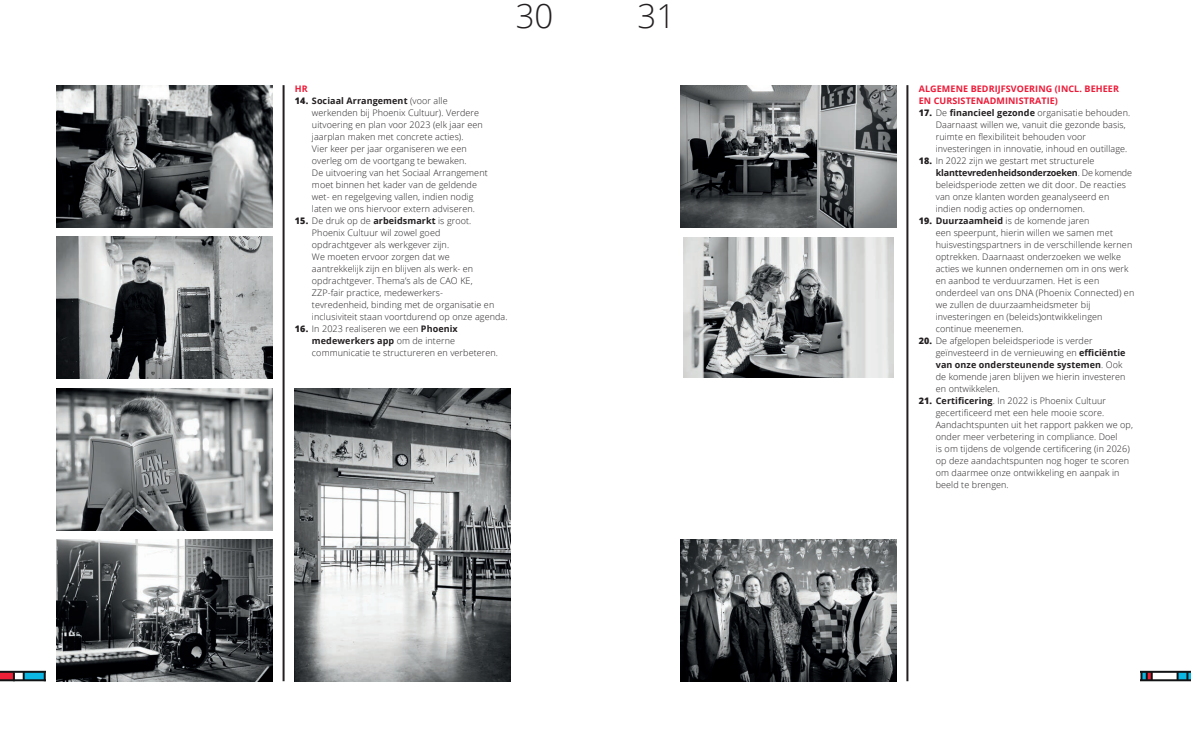
<style>
.page{position:relative;width:1191px;height:738px;background:#fff}
.page>*{position:absolute;margin:0;border:0;box-sizing:border-box;transform-origin:0 0}
.t1{font:300 33px "Open Sans";color:#231f20}
.t2{font:300 9px/12px "Open Sans";letter-spacing:.01em;color:#231f20}
.t3{font:700 9px/12px "Open Sans";letter-spacing:.01em;color:#ed1a38}
.s1{font-weight:800}
.s2{font-weight:700}
</style>
<div class="page">
<img style="left:680px;top:539px;width:216px;height:141px">
<img style="left:57px;top:236px;width:215px;height:142px">
<img style="left:57px;top:388px;width:215px;height:141px">
<img style="left:57px;top:85px;width:215px;height:142px">
<hr style="left:282px;top:85px;width:2px;height:595px;background:#231f20">
<hr style="left:906px;top:85px;width:2px;height:595px;background:#231f20">
<img style="left:295px;top:388px;width:215px;height:292px">
<img style="left:57px;top:539px;width:215px;height:141px">
<img style="left:683px;top:237px;width:210px;height:140px">
<img style="left:680px;top:85px;width:216px;height:142px">
<svg style="left:15px;top:672px;width:8px;height:6px"></svg>
<svg style="left:25px;top:672px;width:19px;height:6px"></svg>
<svg style="left:0;top:672px;width:13px;height:6px"></svg>
<svg style="left:13px;top:672px;width:2px;height:6px"></svg>
<svg style="left:23px;top:672px;width:2px;height:6px"></svg>
<hr style="left:0;top:678px;width:45px;height:2px;background:#111314">
<hr style="left:0;top:670px;width:45px;height:2px;background:#111314">
<svg style="left:1152px;top:672px;width:24px;height:6px"></svg>
<svg style="left:1178px;top:672px;width:13px;height:6px"></svg>
<svg style="left:1186px;top:672px;width:2px;height:6px"></svg>
<hr style="left:1140px;top:678px;width:51px;height:2px;background:#111314">
<svg style="left:1140px;top:672px;width:12px;height:8px"></svg>
<svg style="left:1176px;top:672px;width:2px;height:8px"></svg>
<hr style="left:1140px;top:670px;width:51px;height:2px;background:#111314">
<h1 class="t1" style="left:515px;top:-6px;width:39px">30</h1>
<h1 class="t1" style="left:637px;top:-6px;width:39px">31</h1>
<p class="t3" style="left:295px;top:82px;width:14px">HR</p>
<p class="t2" style="left:312px;top:94px;width:177px;text-indent:-17px"><span class="s1">14.</span> <span class="s2">Sociaal Arrangement</span> (voor alle werkenden bij Phoenix Cultuur). Verdere uitvoering en plan voor 2023 (elk jaar een jaarplan maken met concrete acties).<br>Vier keer per jaar organiseren we een overleg om de voortgang te bewaken.<br>De uitvoering van het Sociaal Arrangement moet binnen het kader van de geldende wet- en regelgeving vallen, indien nodig laten we ons hiervoor extern adviseren.</p>
<p class="t2" style="left:312px;top:214px;width:197px;text-indent:-17px"><span class="s1">15.</span> De druk op de <span class="s2">arbeidsmarkt</span> is groot.<br>Phoenix Cultuur wil zowel goed<br>opdrachtgever als werkgever zijn.<br>We moeten ervoor zorgen dat we<br>aantrekkelijk zijn en blijven als werk- en opdrachtgever. Thema’s als de CAO KE,<br>ZZP-fair practice, medewerkers-<br>tevredenheid, binding met de organisatie en inclusiviteit staan voortdurend op onze agenda.</p>
<p class="t2" style="left:312px;top:322px;width:188px;text-indent:-17px"><span class="s1">16.</span> In 2023 realiseren we een <span class="s2">Phoenix medewerkers app</span> om de interne communicatie te structureren en verbeteren.</p>
<p class="t3" style="left:918px;top:82px;width:202px">ALGEMENE BEDRIJFSVOERING (INCL. BEHEER<br>EN CURSISTENADMINISTRATIE)</p>
<p class="t2" style="left:935px;top:106px;width:196px;text-indent:-17px"><span class="s1">17.</span> De <span class="s2">financieel gezonde</span> organisatie behouden.<br>Daarnaast willen we, vanuit die gezonde basis, ruimte en flexibiliteit behouden voor investeringen in innovatie, inhoud en outillage.</p>
<p class="t2" style="left:935px;top:154px;width:198px;text-indent:-17px"><span class="s1">18.</span> In 2022 zijn we gestart met structurele <span class="s2">klanttevredenheidsonderzoeken</span>. De komende beleidsperiode zetten we dit door. De reacties van onze klanten worden geanalyseerd en indien nodig acties op ondernomen.</p>
<p class="t2" style="left:935px;top:214px;width:200px;text-indent:-17px"><span class="s1">19.</span> <span class="s2">Duurzaamheid</span> is de komende jaren<br>een speerpunt, hierin willen we samen met huisvestingspartners in de verschillende kernen optrekken. Daarnaast onderzoeken we welke acties we kunnen ondernemen om in ons werk en aanbod te verduurzamen. Het is een onderdeel van ons DNA (Phoenix Connected) en we zullen de duurzaamheidsmeter bij investeringen en (beleids)ontwikkelingen continue meenemen.</p>
<p class="t2" style="left:935px;top:334px;width:191px;text-indent:-17px"><span class="s1">20.</span> De afgelopen beleidsperiode is verder geïnvesteerd in de vernieuwing en <span class="s2">efficiëntie van onze ondersteunende systemen</span>. Ook de komende jaren blijven we hierin investeren en ontwikkelen.</p>
<p class="t2" style="left:935px;top:394px;width:199px;text-indent:-17px"><span class="s1">21.</span> <span class="s2">Certificering</span>. In 2022 is Phoenix Cultuur gecertificeerd met een hele mooie score.<br>Aandachtspunten uit het rapport pakken we op, onder meer verbetering in compliance. Doel<br>is om tijdens de volgende certificering (in 2026) op deze aandachtspunten nog hoger te scoren om daarmee onze ontwikkeling en aanpak in beeld te brengen.</p>
</div>
